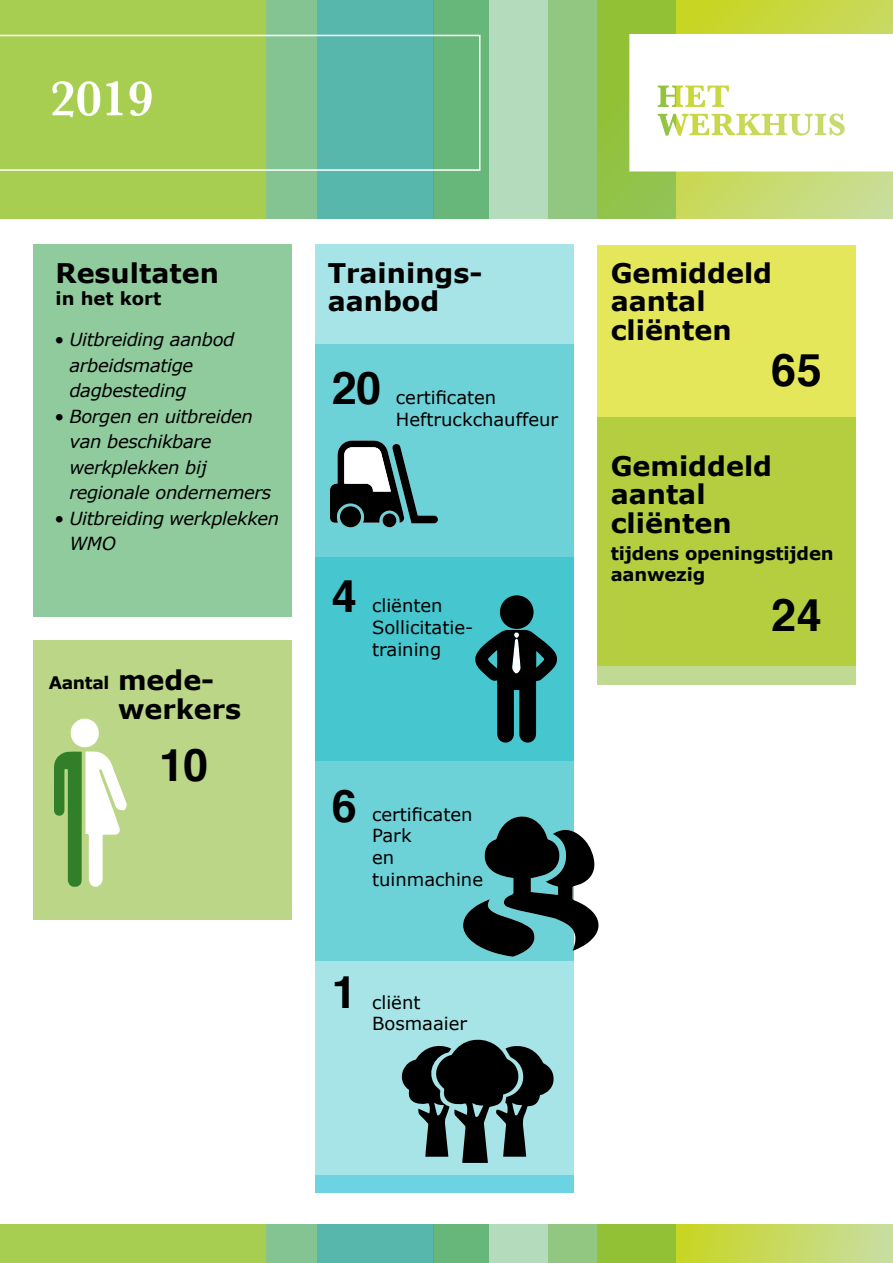
<style>
.page{position:relative;width:893px;height:1263px;background:#fff}
.page>*{position:absolute;margin:0;border:0;box-sizing:border-box;transform-origin:0 0}
.t1{font:600 51.75px "Baskerville";color:#fff}
.t2{font:700 45px "Helvetica";letter-spacing:.005em;color:#000}
.t3{font:700 27px/28.5px "Verdana";color:#000}
.t4{font:italic 18px/25.5px "Verdana";letter-spacing:-.02em;color:#000}
.t5{font:18px/21.6px "Verdana";color:#000}
.t6{font:700 18px/21.6px "Verdana";letter-spacing:-.01em;color:#000}
.t7{font:700 17.25px "Verdana";letter-spacing:-.02em;color:#000}
</style>
<div class="page">
<div style="left:33px;top:244px;width:259px;height:373px;background:#90cb9e"></div>
<div style="left:315px;top:244px;width:258px;height:949px;background:#a6e4e7"></div>
<div style="left:315px;top:344px;width:258px;height:417px;background:#6cd2d8"></div>
<svg style="left:315px;top:557px;width:258px;height:404px;background:#57cbd2"></svg>
<div style="left:597px;top:244px;width:259px;height:421px;background:#e5e75a"></div>
<svg style="left:597px;top:417px;width:259px;height:268px;background:#b4ce45"></svg>
<svg style="left:330px;top:441px;width:108px;height:86px"></svg>
<div style="left:500px;top:595px;width:34px;height:34px;background:#000;border-radius:50%"></div>
<svg style="left:474px;top:630px;width:84px;height:114px;background:#266366"></svg>
<svg style="left:461px;top:814px;width:138px;height:143px;background:#436a6d"></svg>
<svg style="left:401px;top:1039px;width:153px;height:124px"></svg>
<div style="left:315px;top:1176px;width:258px;height:17px;background:#6cd3e3"></div>
<div style="left:33px;top:640px;width:259px;height:279px;background:#bad686"></div>
<svg style="left:54px;top:719px;width:73px;height:168px"></svg>
<svg style="left:676px;top:0;width:217px;height:219px;background:#c8d960"></svg>
<div style="left:0;top:0;width:489px;height:219px;background:#83c492"></div>
<svg style="left:434px;top:0;width:242px;height:219px;background:#96c981"></svg>
<div style="left:317px;top:0;width:117px;height:219px;background:#57b7ac"></div>
<div style="left:0;top:0;width:266px;height:219px;background:#a7cd51"></div>
<svg style="left:676px;top:1225px;width:217px;height:38px;background:#c8d961"></svg>
<div style="left:0;top:1225px;width:489px;height:38px;background:#83c492"></div>
<svg style="left:434px;top:1225px;width:242px;height:38px;background:#90c675"></svg>
<div style="left:317px;top:1225px;width:117px;height:38px;background:#57b7ac"></div>
<div style="left:0;top:1225px;width:266px;height:38px;background:#a7cd51"></div>
<svg style="left:629px;top:34px;width:264px;height:137px"></svg>
<svg style="left:0;top:35px;width:480px;height:136px"></svg>
<h1 class="t1" style="left:50px;top:62px;width:105px">2019</h1>
<h3 class="t3" style="left:56px;top:259px;width:165px">Resultaten</h3>
<p class="t6" style="left:56px;top:288px;width:107px">in het kort</p>
<p class="t4" style="left:69px;top:327px;width:167px;text-indent:-15px">• Uitbreiding aanbod arbeidsmatige dagbesteding</p>
<p class="t4" style="left:69px;top:404px;width:203px;text-indent:-15px">• Borgen en uitbreiden van beschikbare werkplekken bij regionale ondernemers</p>
<p class="t4" style="left:69px;top:506px;width:211px;text-indent:-15px">• Uitbreiding werkplekken<br>WMO</p>
<p class="t7" style="left:49px;top:671px;width:62px">Aantal</p>
<h3 class="t3" style="left:118px;top:666px;width:125px">mede&shy;werkers</h3>
<h2 class="t2" style="left:159px;top:729px;width:51px">10</h2>
<h3 class="t3" style="left:328px;top:259px;width:156px">Trainings&shy;aanbod</h3>
<h3 class="t3" style="left:611px;top:259px;width:163px">Gemiddeld aantal cliënten</h3>
<h2 class="t2" style="left:332px;top:352px;width:51px">20</h2>
<p class="t5" style="left:396px;top:387px;width:164px">certificaten<br>Heftruckchauffeur</p>
<h2 class="t2" style="left:332px;top:560px;width:27px">4</h2>
<p class="t5" style="left:372px;top:595px;width:103px">cliënten<br>Sollicitatie&shy;training</p>
<h2 class="t2" style="left:332px;top:769px;width:27px">6</h2>
<p class="t5" style="left:372px;top:804px;width:112px">certificaten<br>Park<br>en tuinmachine</p>
<h2 class="t2" style="left:332px;top:956px;width:27px">1</h2>
<p class="t5" style="left:372px;top:991px;width:97px">cliënt<br>Bosmaaier</p>
<h2 class="t2" style="left:771px;top:334px;width:52px">65</h2>
<h3 class="t3" style="left:611px;top:452px;width:163px">Gemiddeld aantal cliënten</h3>
<p class="t6" style="left:611px;top:542px;width:224px">tijdens openingstijden aanwezig</p>
<h2 class="t2" style="left:771px;top:579px;width:52px">24</h2>
</div>
